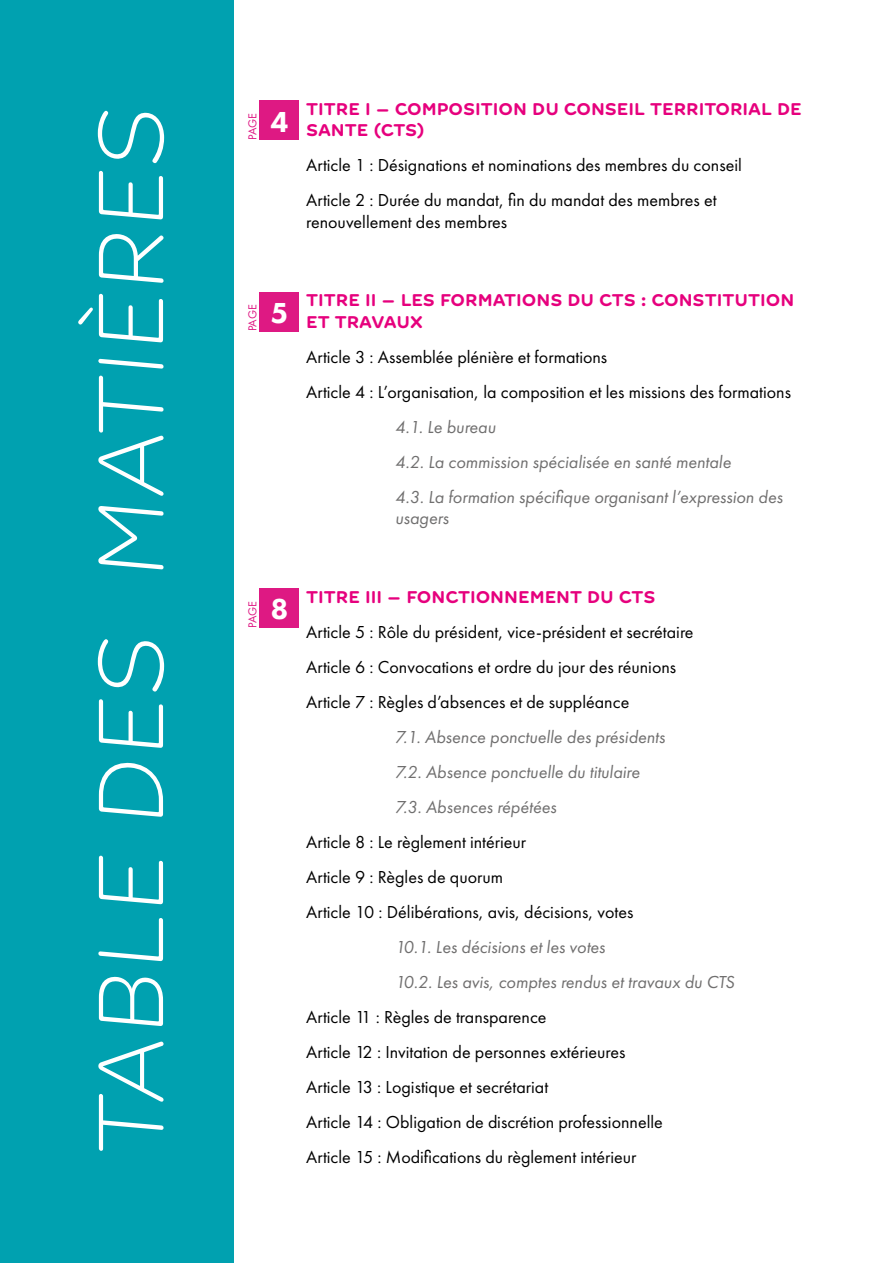
<style>
.page{position:relative;width:893px;height:1263px;background:#fff}
.page>*{position:absolute;margin:0;border:0;box-sizing:border-box;transform-origin:0 0}
.t1{font:300 97.5px "Farm New";color:#fff}
.t2{font:800 30px "Futura PT";color:#fff}
.t3{font:18px/35px "Futura PT";color:#000}
.t4{font:italic 18px/35px "Futura PT";color:#706f6f}
.t5{font:700 18px/21.6px "Farm New";color:#e6007d}
.t6{font:12px "Futura PT";letter-spacing:-.02em;color:#de1983}
</style>
<div class="page">
<div style="left:0;top:0;width:234px;height:1263px;background:#00a1b0"></div>
<div style="left:260px;top:100px;width:39px;height:40px;background:#de1983"></div>
<div style="left:260px;top:292px;width:39px;height:39px;background:#de1983"></div>
<div style="left:260px;top:588px;width:39px;height:40px;background:#de1983"></div>
<h1 class="t1" style="left:74px;top:1157px;width:1061px;rotate:-90deg">TABLE DES MATIÈRES</h1>
<p class="t6" style="left:246px;top:140px;width:28px;rotate:-90deg">PAGE</p>
<h2 class="t2" style="left:270px;top:103px;width:19px">4</h2>
<p class="t5" style="left:306px;top:99px;width:497px">TITRE I – COMPOSITION DU CONSEIL TERRITORIAL DE<br>SANTE (CTS)</p>
<p class="t3" style="left:306px;top:148px;width:437px">Article 1 : Désignations et nominations des membres du conseil<br>Article 2 : Durée du mandat, fin du mandat des membres et</p>
<p class="t3" style="left:306px;top:204px;width:203px">renouvellement des membres</p>
<p class="t6" style="left:246px;top:331px;width:28px;rotate:-90deg">PAGE</p>
<h2 class="t2" style="left:270px;top:294px;width:19px">5</h2>
<p class="t5" style="left:306px;top:290px;width:490px">TITRE II – LES FORMATIONS DU CTS : CONSTITUTION<br>ET TRAVAUX</p>
<p class="t3" style="left:306px;top:339px;width:486px">Article 3 : Assemblée plénière et formations<br>Article 4 : L’organisation, la composition et les missions des formations</p>
<p class="t4" style="left:395px;top:409px;width:389px">4.1. Le bureau<br>4.2. La commission spécialisée en santé mentale<br>4.3. La formation spécifique organisant l’expression des</p>
<p class="t4" style="left:395px;top:501px;width:55px">usagers</p>
<p class="t6" style="left:246px;top:628px;width:28px;rotate:-90deg">PAGE</p>
<h2 class="t2" style="left:270px;top:591px;width:19px">8</h2>
<p class="t5" style="left:306px;top:587px;width:351px">TITRE III – FONCTIONNEMENT DU CTS</p>
<p class="t3" style="left:306px;top:614px;width:389px">Article 5 : Rôle du président, vice-président et secrétaire<br>Article 6 : Convocations et ordre du jour des réunions<br>Article 7 : Règles d’absences et de suppléance</p>
<p class="t4" style="left:395px;top:719px;width:271px">7.1. Absence ponctuelle des présidents</p>
<p class="t4" style="left:395px;top:754px;width:246px">7.2. Absence ponctuelle du titulaire</p>
<p class="t4" style="left:395px;top:789px;width:163px">7.3. Absences répétées</p>
<p class="t3" style="left:306px;top:824px;width:329px">Article 8 : Le règlement intérieur<br>Article 9 : Règles de quorum<br>Article 10 : Délibérations, avis, décisions, votes</p>
<p class="t4" style="left:395px;top:929px;width:212px">10.1. Les décisions et les votes</p>
<p class="t4" style="left:395px;top:964px;width:341px">10.2. Les avis, comptes rendus et travaux du CTS</p>
<p class="t3" style="left:306px;top:999px;width:358px">Article 11 : Règles de transparence<br>Article 12 : Invitation de personnes extérieures Article 13 : Logistique et secrétariat<br>Article 14 : Obligation de discrétion professionnelle Article 15 : Modifications du règlement intérieur</p>
</div>
